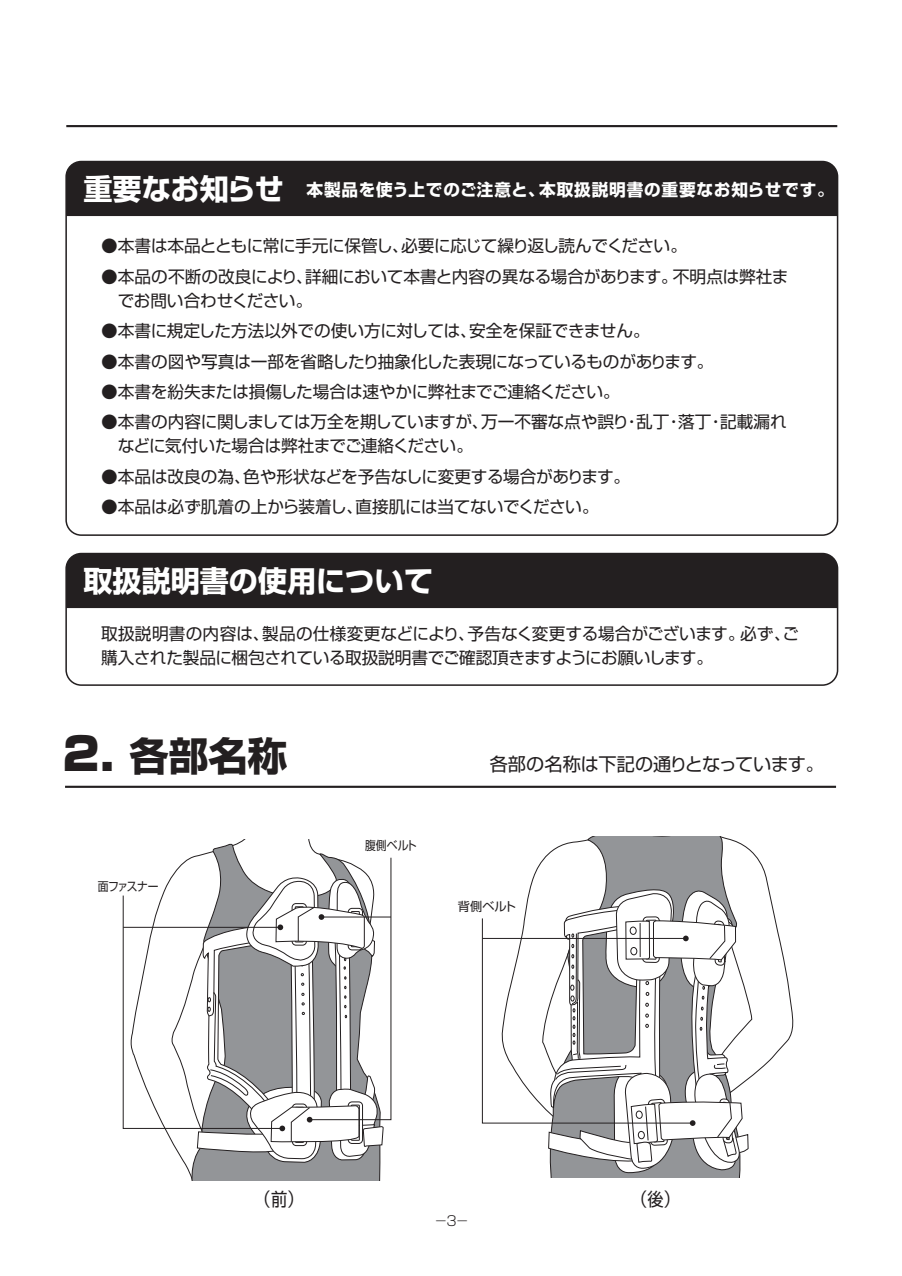
<style>
.page{position:relative;width:902px;height:1276px;background:#fff}
.page>*{position:absolute;margin:0;border:0;box-sizing:border-box;transform-origin:0 0}
.t1{font:700 39.38px "Shin Go";color:#231f20}
.t2{font:700 29.05px "Shin Go";color:#fff}
.t3{font:18.2px "Shin Go";letter-spacing:-.015em;color:#231f20}
.t4{font:18.2px "Shin Go";letter-spacing:-.015em;color:#231f20;scale:.89 1}
.t5{font:16.62px/24.2px "Shin Go";letter-spacing:-.015em;color:#231f20}
.t6{font:16.62px "Shin Go";letter-spacing:-.035em;color:#231f20}
.t7{font:700 16.62px "Shin Go";letter-spacing:.05em;color:#fff}
.t8{font:300 13.65px "Shin Go";color:#231f20}
.t9{font:12.08px "Shin Go";letter-spacing:-.015em;color:#231f20;scale:.89 1}
.t10{font:12.08px "Shin Go";letter-spacing:-.015em;color:#231f20}
.s1{font-weight:900;font-size:45.5px}
</style>
<div class="page">
<hr style="left:66px;top:125px;width:771px;height:2px;background:#231f20">
<hr style="left:65px;top:786px;width:770px;height:2px;background:#231f20">
<div style="left:68px;top:162px;width:769px;height:54px;background:#231f20"></div>
<div style="left:65px;top:161px;width:773px;height:375px;border:2px solid #231f20;border-radius:15px"></div>
<svg style="left:66px;top:553px;width:771px;height:628px"></svg>
<h2 class="t2" style="left:83px;top:178px;width:202px">重要なお知らせ</h2>
<p class="t6" style="left:101px;top:240px;width:587px">●本書は本品とともに常に手元に保管し、必要に応じて繰り返し読んでください。</p>
<p class="t5" style="left:101px;top:266px;width:688px">●本品の不断の改良により、詳細において本書と内容の異なる場合があります。不明点は弊社ま　でお問い合わせください。</p>
<p class="t5" style="left:101px;top:321px;width:550px">●本書に規定した方法以外での使い方に対しては、安全を保証できません。</p>
<p class="t5" style="left:101px;top:351px;width:613px">●本書の図や写真は一部を省略したり抽象化した表現になっているものがあります。</p>
<p class="t5" style="left:101px;top:381px;width:520px">●本書を紛失または損傷した場合は速やかに弊社までご連絡ください。</p>
<p class="t5" style="left:101px;top:412px;width:687px">●本書の内容に関しましては万全を期していますが、万一不審な点や誤り・乱丁・落丁・記載漏れ　などに気付いた場合は弊社までご連絡ください。</p>
<p class="t5" style="left:101px;top:466px;width:530px">●本品は改良の為、色や形状などを予告なしに変更する場合があります。</p>
<p class="t5" style="left:101px;top:496px;width:499px">●本品は必ず肌着の上から装着し、直接肌には当てないでください。</p>
<p class="t7" style="left:306px;top:183px;width:528px">本製品を使う上でのご注意と、本取扱説明書の重要なお知らせです。</p>
<h2 class="t2" style="left:83px;top:570px;width:351px">取扱説明書の使用について</h2>
<p class="t5" style="left:101px;top:623px;width:699px">取扱説明書の内容は、製品の仕様変更などにより、予告なく変更する場合がございます。必ず、ご購入された製品に梱包されている取扱説明書でご確認頂きますようにお願いします。</p>
<h1 class="t1" style="left:63px;top:741px;width:225px"><span class="s1">2.</span> 各部名称</h1>
<p class="t9" style="left:98px;top:881px;width:70px">面ファスナー</p>
<p class="t9" style="left:365px;top:841px;width:60px">腹側ベルト</p>
<p class="t3" style="left:489px;top:758px;width:336px">各部の名称は下記の通りとなっています。</p>
<p class="t10" style="left:458px;top:901px;width:60px">背側ベルト</p>
<p class="t4" style="left:254px;top:1192px;width:57px">（前）</p>
<p class="t4" style="left:631px;top:1192px;width:57px">（後）</p>
<p class="t8" style="left:434px;top:1216px;width:36px">－3－</p>
</div>
